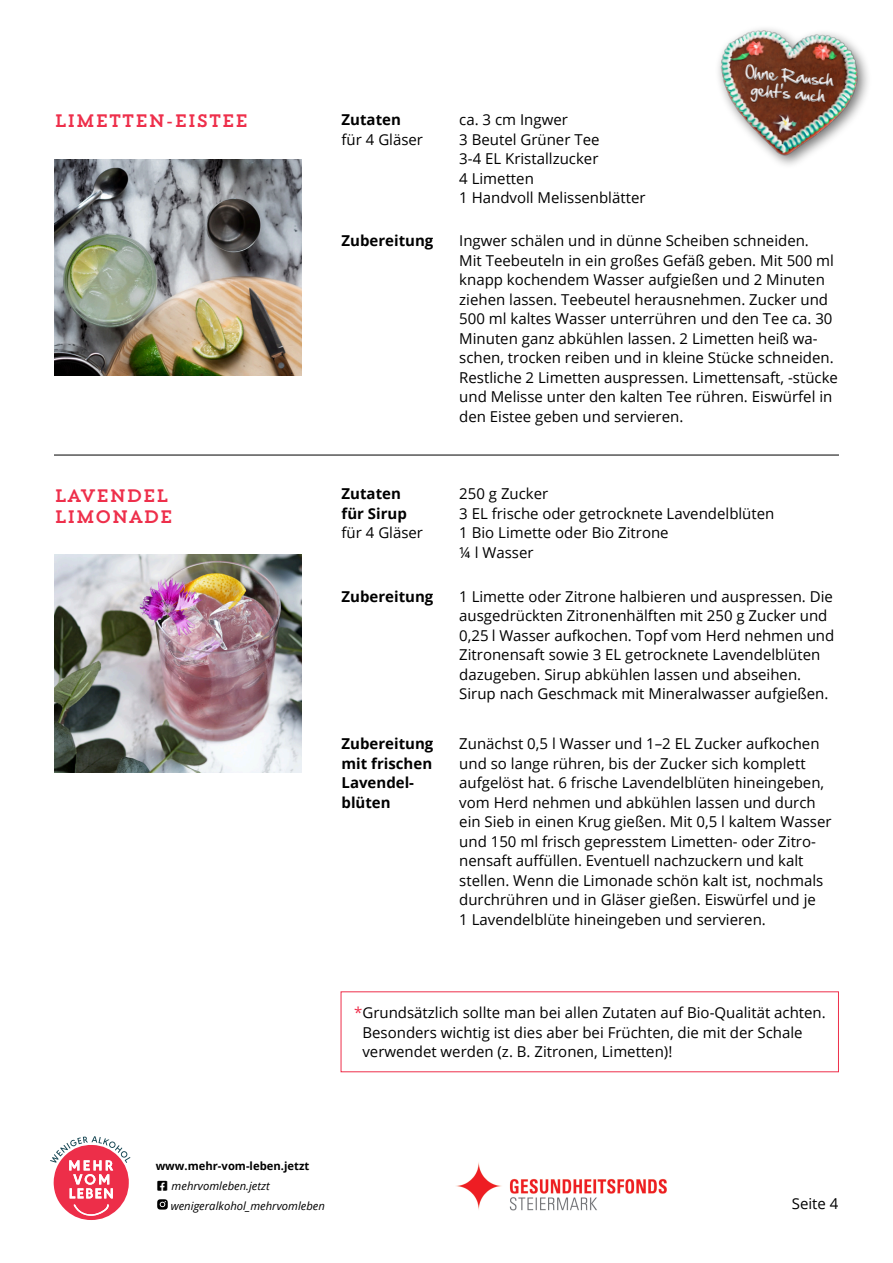
<style>
.page{position:relative;width:893px;height:1263px;background:#fff}
.page>*{position:absolute;margin:0;border:0;box-sizing:border-box;transform-origin:0 0}
.t1{font:18px/21.6px "Trend Slab One";letter-spacing:-.02em;color:#ee2f4b}
.t2{font:15.3px/17px "Hand Of Sean";color:#f6f3f4;text-align:center}
.t3{font:15px/19.5px "Open Sans";color:#000}
.t4{font:700 15px/19.5px "Open Sans";color:#000}
.t5{font:italic 11.25px/19.6px "Open Sans";color:#000}
.t6{font:700 11.25px "Open Sans";color:#000}
.s1{color:#ee2f4b}
</style>
<div class="page">
<svg style="left:50px;top:1136px;width:81px;height:84px"></svg>
<svg style="left:157px;top:1199px;width:11px;height:10px"></svg>
<img style="left:456px;top:1162px;width:211px;height:48px">
<img style="left:54px;top:160px;width:248px;height:215px">
<img style="left:54px;top:554px;width:248px;height:219px">
<hr style="left:54px;top:455px;width:785px;height:1px;background:#000">
<div style="left:714px;top:24px;width:158px;height:146px;background:#000;opacity:.55"></div>
<img style="left:714px;top:24px;width:150px;height:140px">
<div style="left:738px;top:57px;width:107px;height:57px;background:#000;opacity:.25"></div>
<svg style="left:742px;top:65px;width:94px;height:46px;background:#65301c"></svg>
<p class="t1" style="left:54px;top:110px;width:196px">LIMETTEN-EISTEE</p>
<p class="t1" style="left:54px;top:484px;width:121px">LAVENDEL<br>LIMONADE</p>
<p class="t2" style="left:746px;top:63px;width:90px;rotate:5deg">Ohne Rausch geht’s auch</p>
<p class="t4" style="left:342px;top:110px;width:61px">Zutaten</p>
<p class="t3" style="left:342px;top:129px;width:83px">für 4 Gläser</p>
<p class="t3" style="left:459px;top:110px;width:188px">ca. 3 cm Ingwer<br>3 Beutel Grüner Tee<br>3-4 EL Kristallzucker<br>4 Limetten<br>1 Handvoll Melissenblätter</p>
<p class="t4" style="left:342px;top:231px;width:93px">Zubereitung</p>
<p class="t3" style="left:459px;top:231px;width:380px">Ingwer schälen und in dünne Scheiben schneiden.<br>Mit Teebeuteln in ein großes Gefäß geben. Mit 500 ml knapp kochendem Wasser aufgießen und 2 Minuten ziehen lassen. Teebeutel herausnehmen. Zucker und 500 ml kaltes Wasser unterrühren und den Tee ca. 30<br>Minuten ganz abkühlen lassen. 2 Limetten heiß wa&shy;schen, trocken reiben und in kleine Stücke schneiden.<br>Restliche 2 Limetten auspressen. Limettensaft, -stücke und Melisse unter den kalten Tee rühren. Eiswürfel in den Eistee geben und servieren.</p>
<p class="t4" style="left:342px;top:484px;width:67px">Zutaten für Sirup</p>
<p class="t3" style="left:342px;top:523px;width:83px">für 4 Gläser</p>
<p class="t3" style="left:459px;top:484px;width:317px">250 g Zucker<br>3 EL frische oder getrocknete Lavendelblüten<br>1 Bio Limette oder Bio Zitrone<br>¼ l Wasser</p>
<p class="t4" style="left:342px;top:586px;width:93px">Zubereitung</p>
<p class="t4" style="left:342px;top:734px;width:93px">Zubereitung mit frischen<br>Lavendel&shy;blüten</p>
<p class="t3" style="left:459px;top:586px;width:377px">1 Limette oder Zitrone halbieren und auspressen. Die ausgedrückten Zitronenhälften mit 250 g Zucker und 0,25 l Wasser aufkochen. Topf vom Herd nehmen und Zitronensaft sowie 3 EL getrocknete Lavendelblüten dazugeben. Sirup abkühlen lassen und abseihen.<br>Sirup nach Geschmack mit Mineralwasser aufgießen.</p>
<p class="t3" style="left:459px;top:734px;width:374px">Zunächst 0,5 l Wasser und 1–2 EL Zucker aufkochen und so lange rühren, bis der Zucker sich komplett aufgelöst hat. 6 frische Lavendelblüten hineingeben, vom Herd nehmen und abkühlen lassen und durch ein Sieb in einen Krug gießen. Mit 0,5 l kaltem Wasser und 150 ml frisch gepresstem Limetten- oder Zitro&shy;nensaft auffüllen. Eventuell nachzuckern und kalt stellen. Wenn die Limonade schön kalt ist, nochmals durchrühren und in Gläser gießen. Eiswürfel und je<br>1 Lavendelblüte hineingeben und servieren.</p>
<p class="t3" style="left:362px;top:1002px;width:465px;text-indent:-8px"><span class="s1">*</span>Grundsätzlich sollte man bei allen Zutaten auf Bio-Qualität achten.<br>Besonders wichtig ist dies aber bei Früchten, die mit der Schale verwendet werden (z. B. Zitronen, Limetten)!</p>
<p class="t6" style="left:156px;top:1158px;width:155px">www.mehr-vom-leben.jetzt</p>
<p class="t5" style="left:171px;top:1176px;width:156px;text-indent:-13px">□□❑◆ mehrvomleben.jetzt wenigeralkohol_mehrvomleben</p>
<p class="t3" style="left:792px;top:1194px;width:48px">Seite 4</p>
</div>
